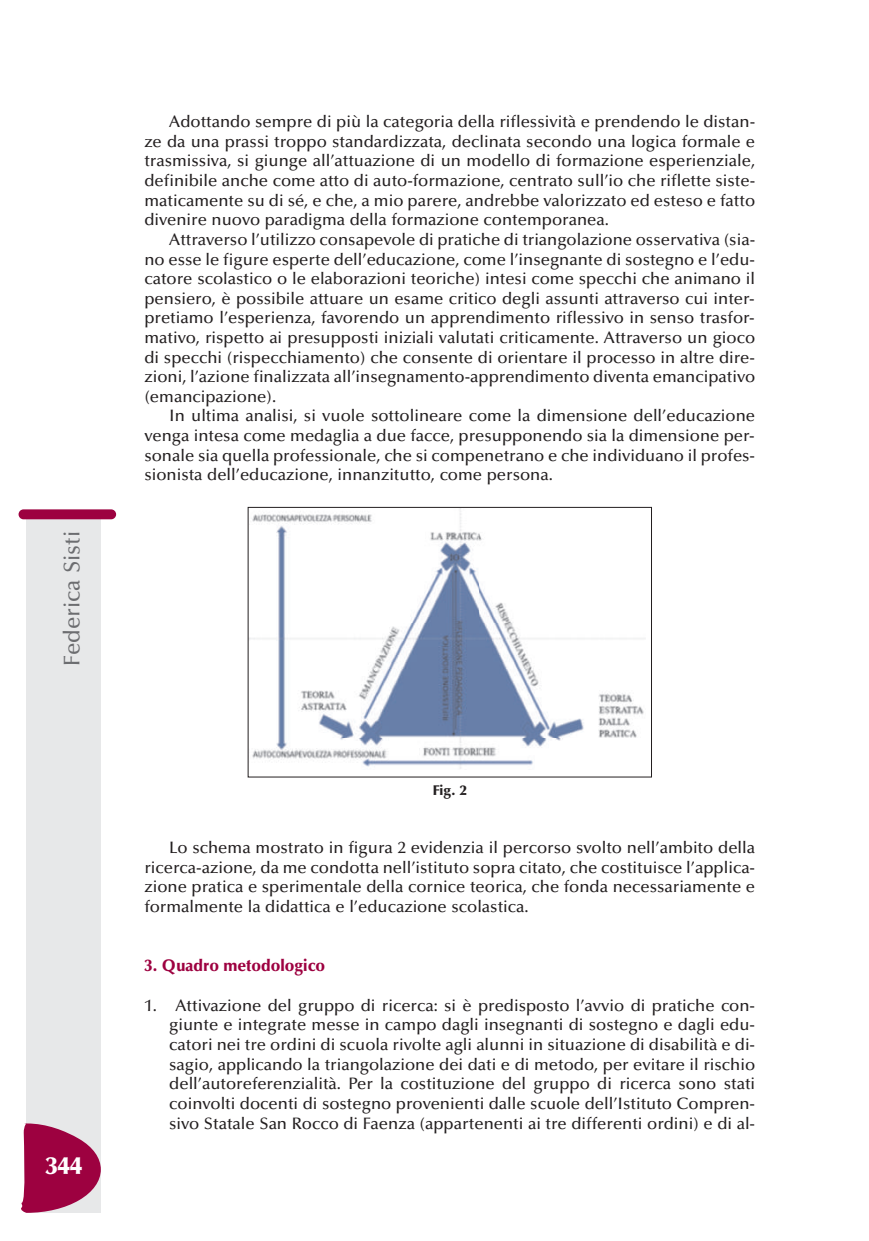
<style>
.page{position:relative;width:869px;height:1241px;background:#fff}
.page>*{position:absolute;margin:0;border:0;box-sizing:border-box;transform-origin:0 0}
.t1{font:900 24.5px "Optima";color:#fff}
.t2{font:500 22.75px "Optima";color:#6c6d70}
.t3{font:500 16.62px/19.6px "Optima";color:#231f20;text-align:justify}
.t4{font:900 16.62px "Optima";color:#9d0140;scale:.95 1}
.t5{font:900 14px "Optima";color:#231f20}
</style>
<div class="page">
<img style="left:249px;top:509px;width:396px;height:259px">
<div style="left:247px;top:507px;width:404px;height:270px;border:1px solid #231f20"></div>
<div style="left:27px;top:517px;width:74px;height:695px;background:#e7e8e9"></div>
<div style="left:19px;top:509px;width:97px;height:10px;background:#9d0140;border-radius:5px"></div>
<svg style="left:21px;top:1122px;width:80px;height:90px"></svg>
<h2 class="t2" style="left:63px;top:665px;width:136px;rotate:-90deg">Federica Sisti</h2>
<h1 class="t1" style="left:45px;top:1155px;width:38px">344</h1>
<p class="t3" style="left:144px;top:113px;width:612px;text-indent:25px">Adottando sempre di più la categoria della riflessività e prendendo le distan&shy;ze da una prassi troppo standardizzata, declinata secondo una logica formale e trasmissiva, si giunge all’attuazione di un modello di formazione esperienziale, definibile anche come atto di auto-formazione, centrato sull’io che riflette siste&shy;maticamente su di sé, e che, a mio parere, andrebbe valorizzato ed esteso e fatto divenire nuovo paradigma della formazione contemporanea.</p>
<p class="t3" style="left:144px;top:231px;width:612px;text-indent:25px">Attraverso l’utilizzo consapevole di pratiche di triangolazione osservativa (sia&shy;no esse le figure esperte dell’educazione, come l’insegnante di sostegno e l’edu&shy;catore scolastico o le elaborazioni teoriche) intesi come specchi che animano il pensiero, è possibile attuare un esame critico degli assunti attraverso cui inter&shy;pretiamo l’esperienza, favorendo un apprendimento riflessivo in senso trasfor&shy;mativo, rispetto ai presupposti iniziali valutati criticamente. Attraverso un gioco di specchi (rispecchiamento) che consente di orientare il processo in altre dire&shy;zioni, l’azione finalizzata all’insegnamento-apprendimento diventa emancipativo (emancipazione).</p>
<p class="t3" style="left:144px;top:407px;width:612px;text-indent:25px">In ultima analisi, si vuole sottolineare come la dimensione dell’educazione venga intesa come medaglia a due facce, presupponendo sia la dimensione per&shy;sonale sia quella professionale, che si compenetrano e che individuano il profes&shy;sionista dell’educazione, innanzitutto, come persona.</p>
<p class="t5" style="left:432px;top:784px;width:35px">Fig. 2</p>
<p class="t3" style="left:144px;top:839px;width:612px;text-indent:25px">Lo schema mostrato in figura 2 evidenzia il percorso svolto nell’ambito della ricerca-azione, da me condotta nell’istituto sopra citato, che costituisce l’applica&shy;zione pratica e sperimentale della cornice teorica, che fonda necessariamente e formalmente la didattica e l’educazione scolastica.</p>
<p class="t4" style="left:144px;top:958px;width:192px">3. Quadro metodologico</p>
<p class="t3" style="left:169px;top:996px;width:587px;text-indent:-25px">1. Attivazione del gruppo di ricerca: si è predisposto l’avvio di pratiche con&shy;giunte e integrate messe in campo dagli insegnanti di sostegno e dagli edu&shy;catori nei tre ordini di scuola rivolte agli alunni in situazione di disabilità e di&shy;sagio, applicando la triangolazione dei dati e di metodo, per evitare il rischio dell’autoreferenzialità. Per la costituzione del gruppo di ricerca sono stati coinvolti docenti di sostegno provenienti dalle scuole dell’Istituto Compren&shy;sivo Statale San Rocco di Faenza (appartenenti ai tre differenti ordini) e di al-</p>
</div>
